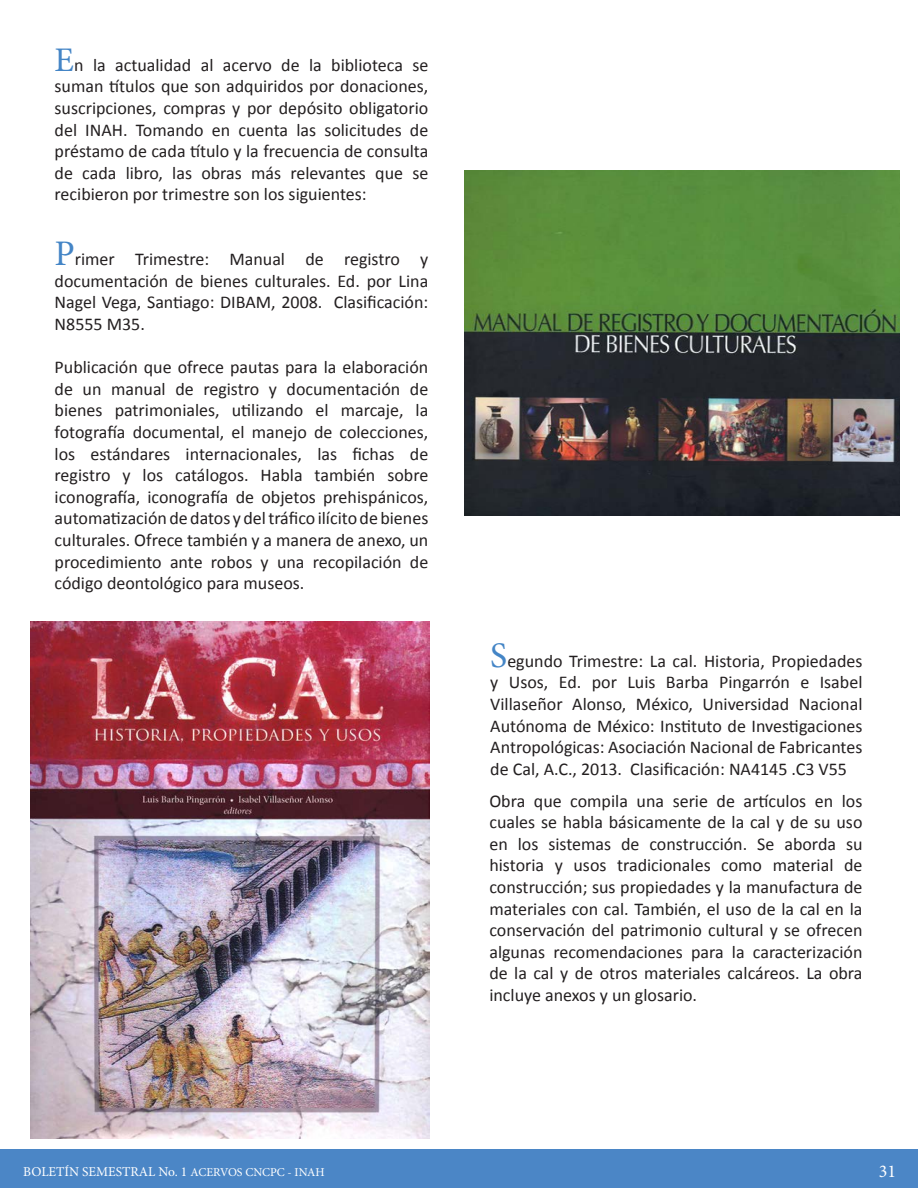
<style>
.page{position:relative;width:918px;height:1188px;background:#fff}
.page>*{position:absolute;margin:0;border:0;box-sizing:border-box;transform-origin:0 0}
.t1{font:18px/21.6px "Calibri";color:#231f20;text-align:justify}
.t2{font:18px "Minion Pro";color:#fff}
.t3{font:13.5px "Minion Pro Regular 3";color:#fff}
.s1{font-family:"Minion Pro";font-size:34.5px;color:#4485c6}
.s2{font-family:"Calibri 2"}
.s3{font-family:"Minion Pro";font-size:36px;color:#4485c6}
.s4{font-size:12px}
</style>
<div class="page">
<div style="left:0;top:1149px;width:918px;height:39px;background:#4b86c6"></div>
<img style="left:465px;top:171px;width:435px;height:344px">
<img style="left:31px;top:622px;width:398px;height:517px">
<p class="t1" style="left:55px;top:54px;width:375px"><span class="s1">E</span><span class="s2">n la actualidad al acervo de la biblioteca se </span>suman títulos que son adquiridos por donaciones, suscripciones, compras y por depósito obligatorio del INAH. Tomando en cuenta las solicitudes de préstamo de cada título y la frecuencia de consulta de cada libro, las obras más relevantes que se recibieron por trimestre son los siguientes:</p>
<p class="t1" style="left:55px;top:249px;width:375px"><span class="s3">P</span>rimer Trimestre: Manual de registro y documentación de bienes culturales. Ed. por Lina Nagel Vega, Santiago: DIBAM, 2008. Clasificación:<br>N8555 M35.</p>
<p class="t1" style="left:55px;top:357px;width:375px">Publicación que ofrece pautas para la elaboración de un manual de registro y documentación de bienes patrimoniales, utilizando el marcaje, la fotografía documental, el manejo de colecciones, los estándares internacionales, las fichas de registro y los catálogos. Habla también sobre iconografía, iconografía de objetos prehispánicos, automatización de datos y del tráfico ilícito de bienes <span class="s2">culturales. Ofrece también y a manera de anexo, un </span>procedimiento ante robos y una recopilación de código deontológico para museos.</p>
<p class="t1" style="left:490px;top:650px;width:374px"><span class="s3">S</span>egundo Trimestre: La cal. Historia, Propiedades y Usos, Ed. por Luis Barba Pingarrón e Isabel <span class="s2">Villaseñor Alonso, México, Universidad Nacional </span>Autónoma de México: Instituto de Investigaciones Antropológicas: Asociación Nacional de Fabricantes de Cal, A.C., 2013. Clasificación: NA4145 .C3 V55</p>
<p class="t1" style="left:489px;top:790px;width:375px">Obra que compila una serie de artículos en los <span class="s2">cuales se habla básicamente de la cal y de su uso </span>en los sistemas de construcción. Se aborda su <span class="s2">historia y usos tradicionales como material de </span>construcción; sus propiedades y la manufactura de <span class="s2">materiales con cal. También, el uso de la cal en la </span>conservación del patrimonio cultural y se ofrecen algunas recomendaciones para la caracterización <span class="s2">de la cal y de otros materiales calcáreos. La obra incluye anexos y un glosario.</span></p>
<p class="t3" style="left:23px;top:1162px;width:303px">BOLETÍN SEMESTRAL No. 1 <span class="s4">ACERVOS CNCPC - INAH</span></p>
<p class="t2" style="left:879px;top:1159px;width:19px">31</p>
</div>
